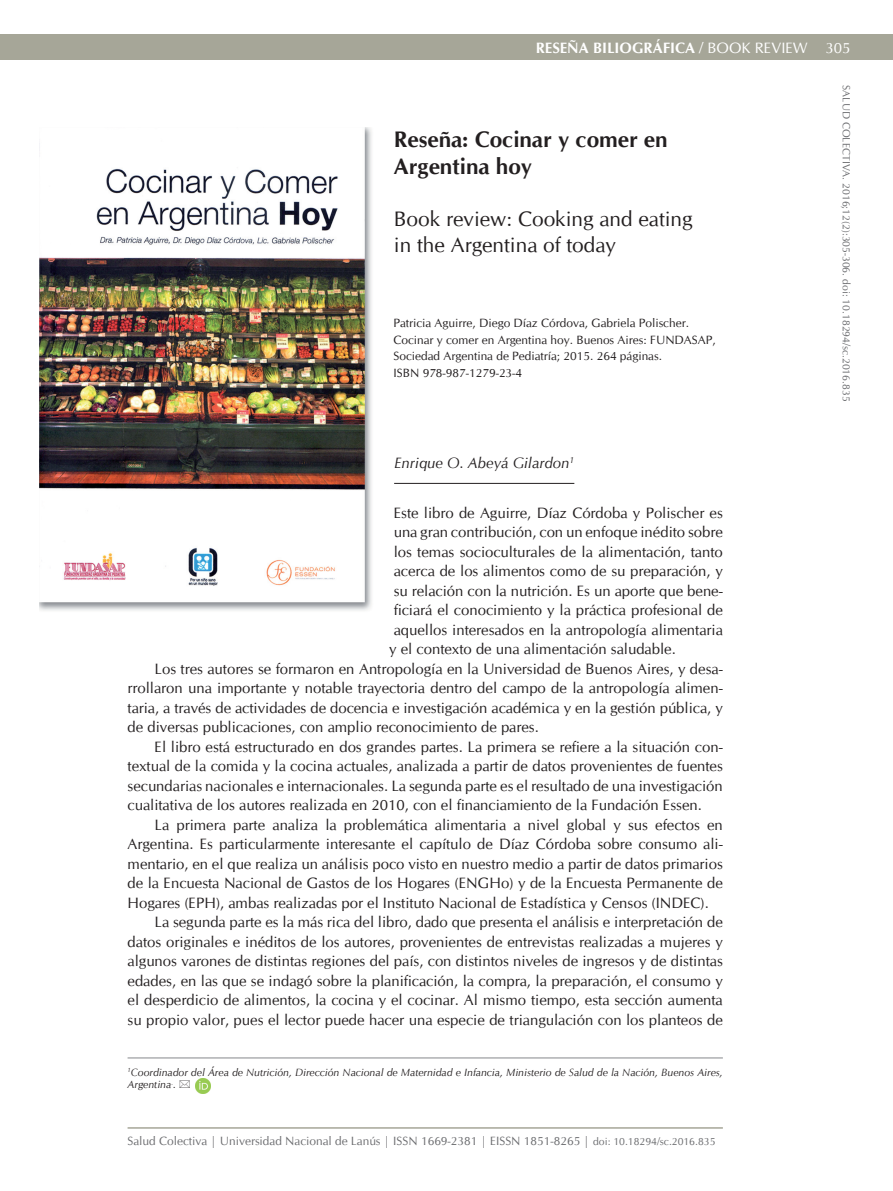
<style>
.page{position:relative;width:893px;height:1191px;background:#fff}
.page>*{position:absolute;margin:0;border:0;box-sizing:border-box;transform-origin:0 0}
.t1{font:700 22.5px/27px "CG Omega";color:#231f20}
.t2{font:21px/25.2px "CG Omega";color:#231f20}
.t3{font:15px "CG Omega";color:#231f20}
.t4{font:700 15px "CG Omega";color:#fff}
.t5{font:italic 15px "CG Omega";color:#231f20}
.t6{font:12px/16.5px "CG Omega";color:#231f20}
.t7{font:12px "CG Omega";color:#6c6d70}
.t8{font:italic 10.5px/12.6px "CG Omega";color:#231f20}
.t9{font:10.5px "CG Omega";color:#6d6e71}
.s1{font-weight:400}
.s2{font-size:10.5px;color:#6d6e71}
</style>
<div class="page">
<div style="left:0;top:34px;width:893px;height:26px;background:#a6a698"></div>
<hr style="left:128px;top:1127px;width:595px;height:1px;background:#a6a698">
<hr style="left:394px;top:483px;width:180px;height:1px;background:#231f20">
<hr style="left:128px;top:1057px;width:595px;height:1px;background:#939598">
<img style="left:196px;top:1078px;width:14px;height:15px">
<img style="left:39px;top:128px;width:333px;height:483px">
<p class="t4" style="left:536px;top:38px;width:316px">reseña biliográfica <span class="s1">/ book review 305</span></p>
<p class="t9" style="left:852px;top:85px;width:318px;rotate:90deg">SALUD COLECTIVA. 2016;12(2):305-306. doi: 10.18294/sc.2016.835</p>
<h1 class="t1" style="left:394px;top:126px;width:275px">Reseña: Cocinar y comer en<br>Argentina hoy</h1>
<h2 class="t2" style="left:394px;top:207px;width:300px">Book review: Cooking and eating in the Argentina of today</h2>
<p class="t6" style="left:393px;top:315px;width:324px">Patricia Aguirre, Diego Díaz Córdova, Gabriela Polischer.<br>Cocinar y comer en Argentina hoy. Buenos Aires: FUNDASAP, Sociedad Argentina de Pediatría; 2015. 264 páginas.<br>ISB N 978-987-1279-23-4</p>
<p class="t5" style="left:394px;top:454px;width:182px">Enrique O. Abeyá Gilardon<sup>1</sup></p>
<p class="t3" style="left:394px;top:503px;width:331px">Este libro de Aguirre, Díaz Córdoba y Polischer es</p>
<p class="t3" style="left:394px;top:523px;width:331px">una gran contribución, con un enfoque inédito sobre</p>
<p class="t3" style="left:394px;top:542px;width:331px">los temas socioculturales de la alimentación, tanto</p>
<p class="t3" style="left:394px;top:562px;width:331px">acerca de los alimentos como de su preparación, y</p>
<p class="t3" style="left:394px;top:581px;width:331px">su relación con la nutrición. Es un aporte que bene-</p>
<p class="t3" style="left:394px;top:601px;width:331px">ficiará el conocimiento y la práctica profesional de</p>
<p class="t3" style="left:394px;top:620px;width:331px">aquellos interesados en la antropología alimentaria</p>
<p class="t3" style="left:389px;top:640px;width:288px">y el contexto de una alimentación saludable.</p>
<p class="t3" style="left:155px;top:659px;width:570px">Los tres autores se formaron en Antropología en la Universidad de B uenos Aires, y desa-</p>
<p class="t3" style="left:128px;top:679px;width:597px">rrollaron una importante y notable trayectoria dentro del campo de la antropología alimen-</p>
<p class="t3" style="left:128px;top:698px;width:597px">taria, a través de actividades de docencia e investigación académica y en la gestión pública, y</p>
<p class="t3" style="left:128px;top:718px;width:413px">de diversas publicaciones, con amplio reconocimiento de pares.</p>
<p class="t3" style="left:155px;top:737px;width:570px">El libro está estructurado en dos grandes partes. La primera se refiere a la situación con-</p>
<p class="t3" style="left:128px;top:757px;width:597px">textual de la comida y la cocina actuales, analizada a partir de datos provenientes de fuentes</p>
<p class="t3" style="left:128px;top:776px;width:597px">secundarias nacionales e internacionales. La segunda parte es el resultado de una investigación</p>
<p class="t3" style="left:128px;top:796px;width:576px">cualitativa de los autores realizada en 2010, con el financiamiento de la Fundación Essen.</p>
<p class="t3" style="left:155px;top:815px;width:570px">La primera parte analiza la problemática alimentaria a nivel global y sus efectos en</p>
<p class="t3" style="left:128px;top:835px;width:597px">Argentina. Es particularmente interesante el capítulo de Díaz Córdoba sobre consumo ali-</p>
<p class="t3" style="left:128px;top:854px;width:597px">mentario, en el que realiza un análisis poco visto en nuestro medio a partir de datos primarios</p>
<p class="t3" style="left:128px;top:874px;width:597px">de la Encuesta Nacional de Gastos de los Hogares (ENGHo) y de la Encuesta Permanente de</p>
<p class="t3" style="left:128px;top:893px;width:583px">Hogares (EPH), ambas realizadas por el I nstituto Nacional de Estadística y Censos (I NDEC).</p>
<p class="t3" style="left:155px;top:913px;width:570px">La segunda parte es la más rica del libro, dado que presenta el análisis e interpretación de</p>
<p class="t3" style="left:128px;top:932px;width:597px">datos originales e inéditos de los autores, provenientes de entrevistas realizadas a mujeres y</p>
<p class="t3" style="left:128px;top:952px;width:597px">algunos varones de distintas regiones del país, con distintos niveles de ingresos y de distintas</p>
<p class="t3" style="left:128px;top:971px;width:597px">edades, en las que se indagó sobre la planificación, la compra, la preparación, el consumo y</p>
<p class="t3" style="left:128px;top:991px;width:597px">el desperdicio de alimentos, la cocina y el cocinar. Al mismo tiempo, esta sección aumenta</p>
<p class="t3" style="left:128px;top:1010px;width:597px">su propio valor, pues el lector puede hacer una especie de triangulación con los planteos de</p>
<p class="t8" style="left:128px;top:1065px;width:597px"><sup>1</sup>Coordinador del Área de Nutrición, Dirección Nacional de Maternidad e Infancia, Ministerio de Salud de la Nación, Buenos Aires,<br>Argentina<sup>.</sup>.</p>
<p class="t7" style="left:128px;top:1133px;width:589px">Salud Colectiva | Universidad Nacional de Lanús | ISSN 1669-2381 | EISSN 1851-8265 | <span class="s2">doi: 10.18294/sc.2016.835</span></p>
</div>
